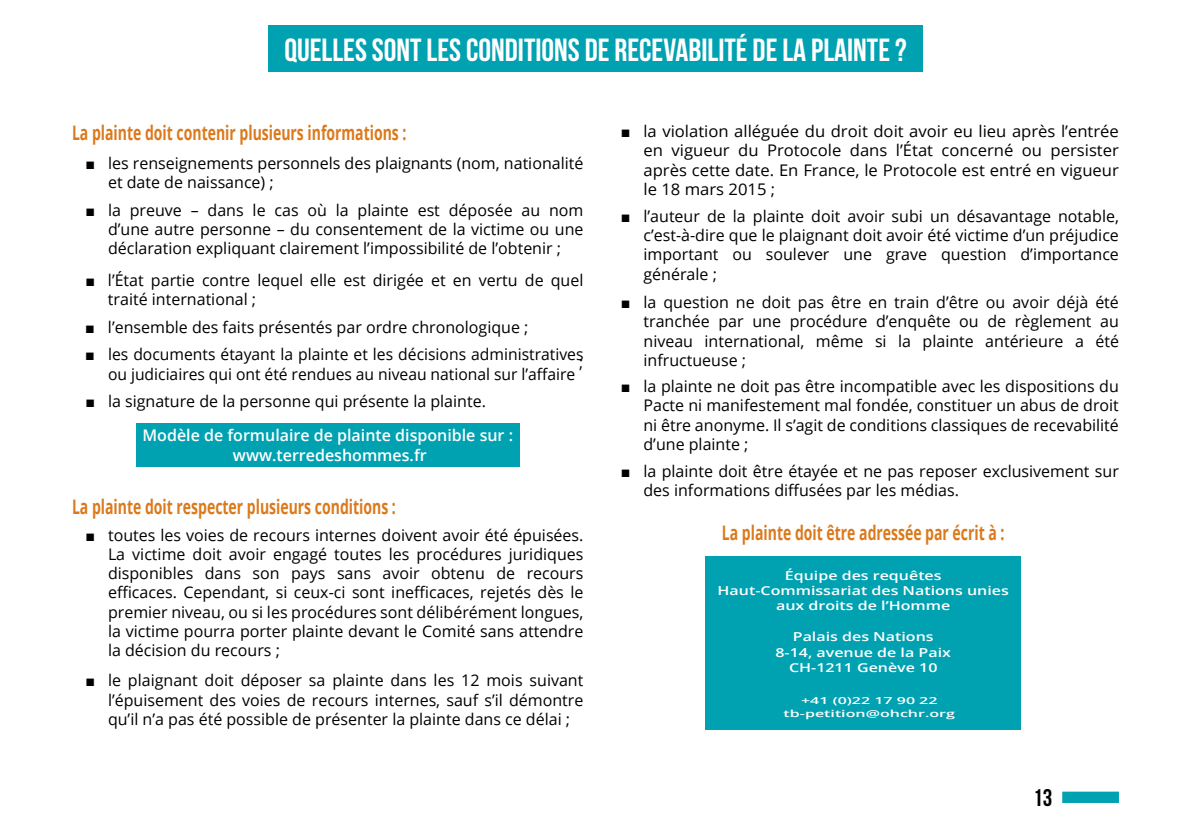
<style>
.page{position:relative;width:1191px;height:840px;background:#fff}
.page>*{position:absolute;margin:0;border:0;box-sizing:border-box;transform-origin:0 0}
.t1{font:32px "Bebas Neue";color:#fff}
.t2{font:24px "Bebas Neue";color:#000}
.t3{font:700 20px "Open Sans";color:#db791b;scale:.7 1}
.t4{font:16px/19.2px "Open Sans";color:#000;text-align:justify}
.t5{font:600 16px/20px "Open Sans";color:#fff;text-align:center}
.t6{font:600 12.4px/15.2px "Open Sans";color:#fff;text-align:center;scale:1.3 1}
.t7{font:600 9.6px/13.2px "Open Sans";color:#fff;text-align:center;scale:1.67 1}
.s1{font-family:"Arial";font-weight:700}
</style>
<div class="page">
<div style="left:268px;top:25px;width:654px;height:47px;background:#00a2b2"></div>
<div style="left:705px;top:556px;width:315px;height:173px;background:#00a2b2"></div>
<div style="left:136px;top:422px;width:384px;height:44px;background:#00a2b2"></div>
<div style="left:1062px;top:791px;width:57px;height:11px;background:#00a2b2;border:2px solid #00a2b2"></div>
<h1 class="t1" style="left:284px;top:32px;width:624px">QUELLES SONT LES CONDITIONS DE RECEVABILITÉ DE LA PLAINTE ?</h1>
<p class="t3" style="left:72px;top:119px;width:479px">La plainte doit contenir plusieurs informations :</p>
<p class="t4" style="left:108px;top:153px;width:477px;text-indent:-23px"><span class="s1">■</span> les renseignements personnels des plaignants (nom, nationalité et date de naissance) ;</p>
<p class="t4" style="left:108px;top:200px;width:477px;text-indent:-23px"><span class="s1">■</span> la preuve – dans le cas où la plainte est déposée au nom d’une autre personne – du consentement de la victime ou une déclaration expliquant clairement l’impossibilité de l’obtenir ;</p>
<p class="t4" style="left:108px;top:270px;width:477px;text-indent:-23px"><span class="s1">■</span> l’État partie contre lequel elle est dirigée et en vertu de quel traité international ;</p>
<p class="t4" style="left:85px;top:317px;width:444px"><span class="s1">■</span> l’ensemble des faits présentés par ordre chronologique ;</p>
<p class="t4" style="left:108px;top:344px;width:477px;text-indent:-23px"><span class="s1">■</span> les documents étayant la plainte et les décisions administratives ou judiciaires qui ont été rendues au niveau national sur l’affaire</p>
<p class="t4" style="left:579px;top:351px;width:6px">;</p>
<p class="t4" style="left:85px;top:391px;width:402px"><span class="s1">■</span> la signature de la personne qui présente la plainte.</p>
<p class="t5" style="left:142px;top:424px;width:372px">Modèle de formulaire de plainte disponible sur : www.terredeshommes.fr</p>
<p class="t3" style="left:72px;top:492px;width:464px">La plainte doit respecter plusieurs conditions :</p>
<p class="t4" style="left:108px;top:524px;width:477px;text-indent:-23px"><span class="s1">■</span> toutes les voies de recours internes doivent avoir été épuisées.<br>La victime doit avoir engagé toutes les procédures juridiques disponibles dans son pays sans avoir obtenu de recours efficaces. Cependant, si ceux-ci sont inefficaces, rejetés dès le premier niveau, ou si les procédures sont délibérément longues, la victime pourra porter plainte devant le Comité sans attendre la décision du recours ;</p>
<p class="t4" style="left:108px;top:670px;width:477px;text-indent:-23px"><span class="s1">■</span> le plaignant doit déposer sa plainte dans les 12 mois suivant l’épuisement des voies de recours internes, sauf s’il démontre qu’il n’a pas été possible de présenter la plainte dans ce délai ;</p>
<p class="t4" style="left:643px;top:121px;width:477px;text-indent:-23px"><span class="s1">■</span> la violation alléguée du droit doit avoir eu lieu après l’entrée en vigueur du Protocole dans l’État concerné ou persister après cette date. En France, le Protocole est entré en vigueur le 18 mars 2015 ;</p>
<p class="t4" style="left:643px;top:206px;width:477px;text-indent:-23px"><span class="s1">■</span> l’auteur de la plainte doit avoir subi un désavantage notable, c’est-à-dire que le plaignant doit avoir été victime d’un préjudice important ou soulever une grave question d’importance générale ;</p>
<p class="t4" style="left:643px;top:292px;width:477px;text-indent:-23px"><span class="s1">■</span> la question ne doit pas être en train d’être ou avoir déjà été tranchée par une procédure d’enquête ou de règlement au niveau international, même si la plainte antérieure a été infructueuse ;</p>
<p class="t4" style="left:643px;top:376px;width:477px;text-indent:-23px"><span class="s1">■</span> la plainte ne doit pas être incompatible avec les dispositions du Pacte ni manifestement mal fondée, constituer un abus de droit ni être anonyme. Il s’agit de conditions classiques de recevabilité d’une plainte ;</p>
<p class="t4" style="left:643px;top:461px;width:477px;text-indent:-23px"><span class="s1">■</span> la plainte doit être étayée et ne pas reposer exclusivement sur des informations diffusées par les médias.</p>
<p class="t3" style="left:722px;top:518px;width:405px">La plainte doit être adressée par écrit à :</p>
<p class="t6" style="left:717px;top:567px;width:225px">Équipe des requêtes<br>Haut-Commissariat des Nations unies aux droits de l’Homme</p>
<p class="t6" style="left:775px;top:628px;width:136px">Palais des Nations<br>8-14, avenue de la Paix<br>CH-1211 Genève 10</p>
<p class="t7" style="left:783px;top:692px;width:104px">+41 (0)22 17 90 22 tb-petition@ohchr.org</p>
<h2 class="t2" style="left:1033px;top:784px;width:21px">13</h2>
</div>
